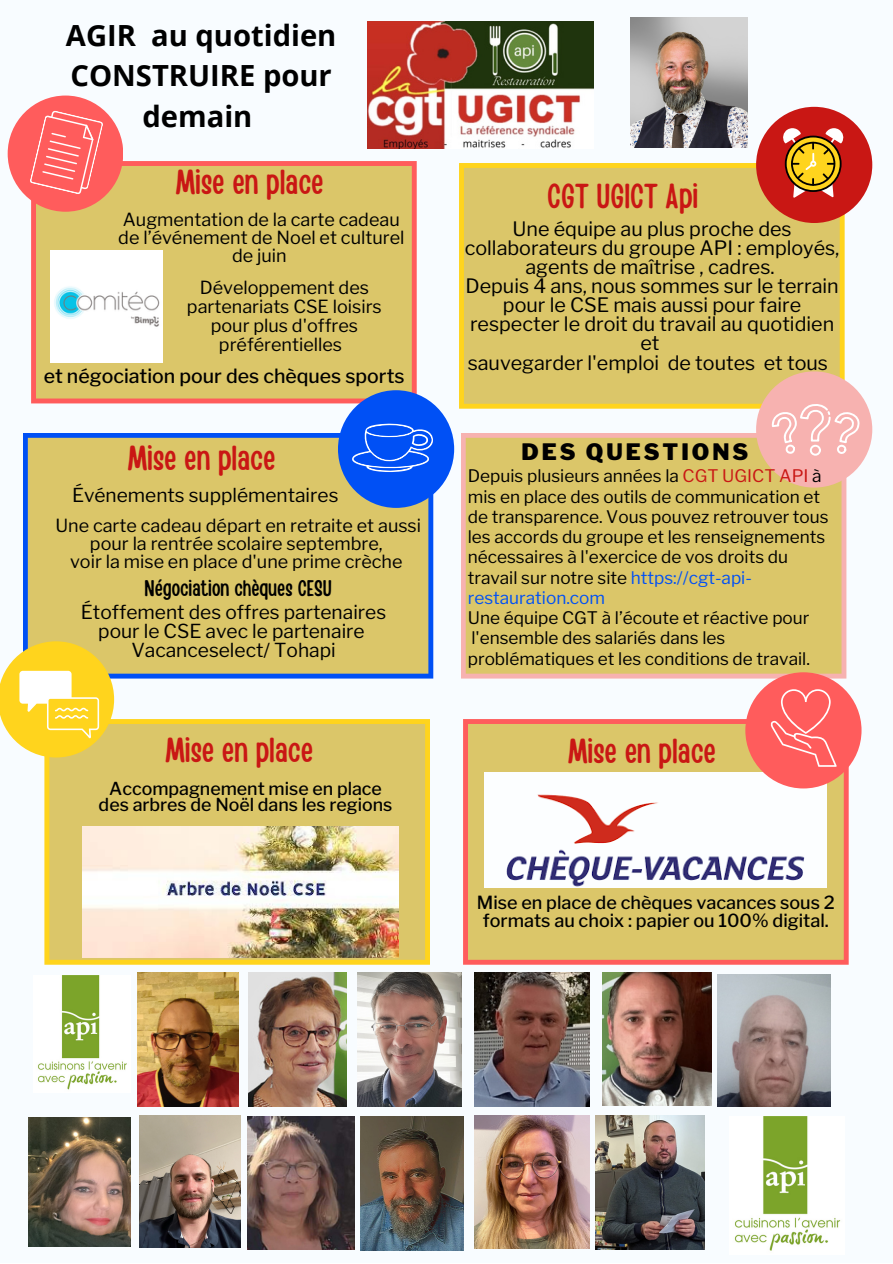
<style>
.page{position:relative;width:893px;height:1264px;background:#fff}
.page>*{position:absolute;margin:0;border:0;box-sizing:border-box;transform-origin:0 0}
.t1{font:34.5px "Handy Casual Condensed";color:#c91714}
.t2{font:700 29.1px/40.5px "Open Sans";color:#000;text-align:center}
.t3{font:22.5px "Handy Casual Condensed";color:#000}
.t4{font:900 22.5px "Libre Franklin";letter-spacing:.13em;color:#000}
.t5{font:19.65px/19px "Libre Franklin";color:#000;text-align:center}
.t6{font:500 19.5px "Libre Franklin";color:#000}
.t7{font:19.2px/19px "Libre Franklin";color:#000;text-align:center}
.t8{font:19.05px "Libre Franklin";color:#000}
.t9{font:18px/18px "Libre Franklin";color:#000;text-align:center}
.t10{font:500 18px/18px "Libre Franklin";color:#000;text-align:center}
.t11{font:500 17.7px/16.8px "Libre Franklin";color:#000;text-align:center}
.t12{font:17.25px/20.2px "Libre Franklin";color:#000}
.s1{color:#c91714}
.s2{color:#0050f5}
</style>
<div class="page">
<div style="left:0;top:0;width:892px;height:1262px;background:#f8fcff"></div>
<svg style="left:31px;top:161px;width:385px;height:242px;background:#ddbf68"></svg>
<svg style="left:463px;top:719px;width:385px;height:245px;background:#debb69"></svg>
<div style="left:23px;top:433px;width:410px;height:245px;background:#dbc669"></div>
<div style="left:338px;top:390px;width:116px;height:118px;background:#0050f5;border-radius:50%"></div>
<div style="left:459px;top:163px;width:385px;height:245px;background:#dbc669"></div>
<svg style="left:44px;top:719px;width:386px;height:245px;background:#dec762"></svg>
<div style="left:461px;top:433px;width:385px;height:245px;background:#dbc669"></div>
<div style="left:8px;top:95px;width:115px;height:117px;background:#ff5c5c;border-radius:50%"></div>
<img style="left:484px;top:772px;width:342px;height:115px">
<div style="left:745px;top:672px;width:116px;height:116px;background:#ff5c5c;border-radius:50%"></div>
<div style="left:756px;top:107px;width:116px;height:116px;background:#c91714;border-radius:50%"></div>
<img style="left:82px;top:826px;width:316px;height:132px">
<div style="left:756px;top:371px;width:116px;height:116px;background:#f7b2b0;border-radius:50%"></div>
<svg style="left:0;top:641px;width:114px;height:116px"></svg>
<svg style="left:352px;top:423px;width:81px;height:49px"></svg>
<svg style="left:30px;top:111px;width:73px;height:83px"></svg>
<svg style="left:770px;top:689px;width:66px;height:77px"></svg>
<svg style="left:771px;top:404px;width:88px;height:51px"></svg>
<svg style="left:783px;top:128px;width:61px;height:70px"></svg>
<img style="left:50px;top:250px;width:113px;height:112px">
<img style="left:361px;top:1116px;width:102px;height:134px">
<img style="left:631px;top:17px;width:116px;height:131px">
<img style="left:137px;top:972px;width:101px;height:134px">
<img style="left:474px;top:972px;width:115px;height:134px">
<img style="left:358px;top:972px;width:103px;height:134px">
<img style="left:139px;top:1115px;width:101px;height:132px">
<img style="left:247px;top:1116px;width:107px;height:133px">
<img style="left:595px;top:1115px;width:109px;height:134px">
<img style="left:248px;top:972px;width:99px;height:134px">
<img style="left:717px;top:974px;width:113px;height:132px">
<img style="left:474px;top:1115px;width:115px;height:133px">
<img style="left:367px;top:21px;width:226px;height:127px">
<img style="left:37px;top:976px;width:90px;height:114px">
<img style="left:734px;top:1116px;width:107px;height:135px">
<img style="left:602px;top:972px;width:109px;height:133px">
<img style="left:29px;top:1117px;width:102px;height:129px">
<h2 class="t2" style="left:66px;top:14px;width:272px">AGIR au quotidien<br>CONSTRUIRE pour demain</h2>
<h1 class="t1" style="left:176px;top:159px;width:149px">Mise en place</h1>
<p class="t9" style="left:118px;top:211px;width:287px">Augmentation de la carte cadeau de l’événement de Noel et culturel de juin</p>
<p class="t9" style="left:187px;top:278px;width:196px;line-height:19px">Développement des partenariats CSE loisirs pour plus d'offres préférentielles</p>
<p class="t6" style="left:44px;top:364px;width:362px">et négociation pour des chèques sports</p>
<h1 class="t1" style="left:128px;top:435px;width:149px">Mise en place</h1>
<p class="t8" style="left:72px;top:483px;width:268px">Événements supplémentaires</p>
<p class="t9" style="left:55px;top:516px;width:367px">Une carte cadeau départ en retraite et aussi pour la rentrée scolaire septembre,<br>voir la mise en place d'une prime crèche</p>
<h3 class="t3" style="left:145px;top:573px;width:189px">Négociation chèques CESU</h3>
<p class="t7" style="left:81px;top:602px;width:307px">Étoffement des offres partenaires pour le CSE avec le partenaire<br>Vacanceselect/ Tohapi</p>
<h1 class="t1" style="left:547px;top:173px;width:153px">CGT UGICT Api</h1>
<p class="t5" style="left:464px;top:219px;width:376px">Une équipe au plus proche des collaborateurs du groupe API : employés, agents de maîtrise , cadres.<br>Depuis 4 ans, nous sommes sur le terrain pour le CSE mais aussi pour faire respecter le droit du travail au quotidien et<br>sauvegarder l'emploi de toutes et tous</p>
<h3 class="t4" style="left:521px;top:438px;width:228px">DES QUESTIONS</h3>
<p class="t12" style="left:468px;top:466px;width:362px">Depuis plusieurs années la <span class="s1">CGT UGICT API</span> à mis en place des outils de communication et de transparence. Vous pouvez retrouver tous les accords du groupe et les renseignements nécessaires à l'exercice de vos droits du travail sur notre site <span class="s2">https://cgt-api&shy;restauration.com</span></p>
<p class="t12" style="left:468px;top:607px;width:343px">Une équipe CGT à l’écoute et réactive pour l'ensemble des salariés dans les problématiques et les conditions de travail.</p>
<h1 class="t1" style="left:165px;top:727px;width:149px">Mise en place</h1>
<h1 class="t1" style="left:568px;top:728px;width:149px">Mise en place</h1>
<p class="t11" style="left:99px;top:779px;width:295px">Accompagnement mise en place des arbres de Noël dans les regions</p>
<p class="t10" style="left:477px;top:893px;width:359px">Mise en place de chèques vacances sous 2 formats au choix : papier ou 100% digital.</p>
</div>
